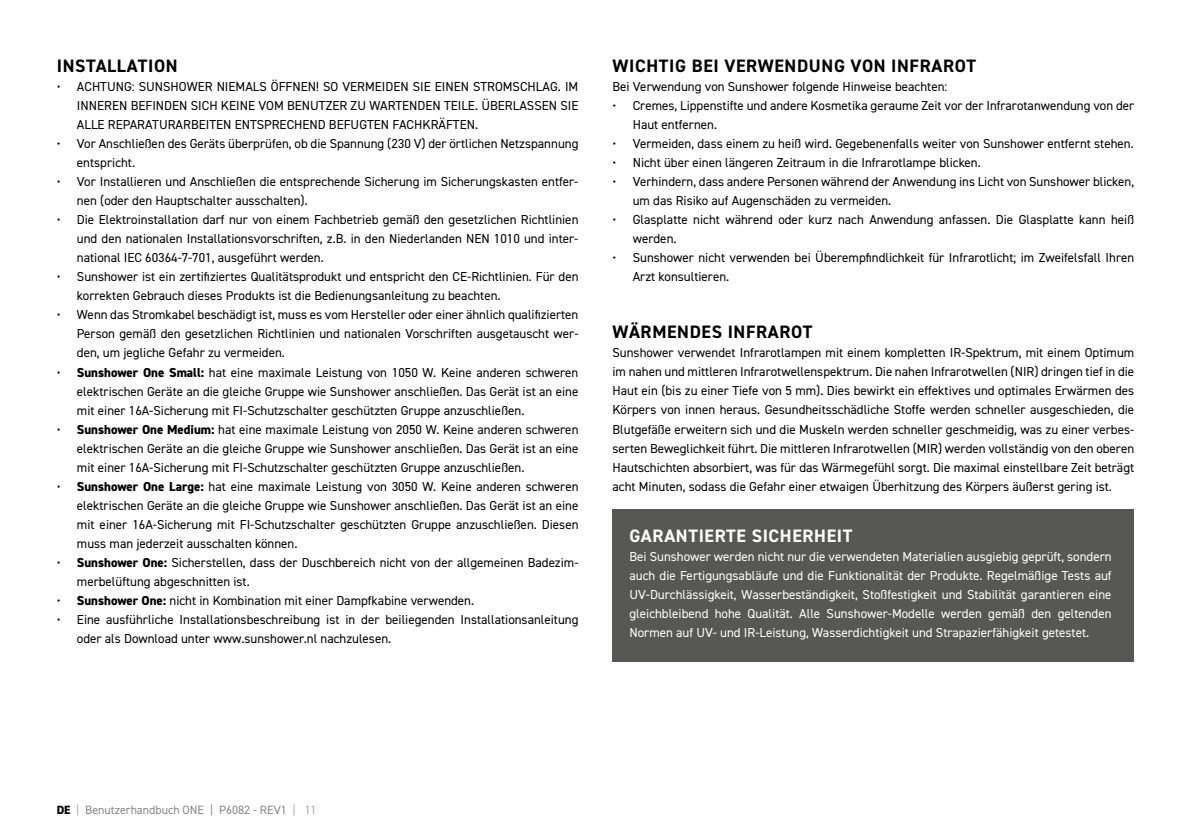
<style>
.page{position:relative;width:1191px;height:840px;background:#fff}
.page>*{position:absolute;margin:0;border:0;box-sizing:border-box;transform-origin:0 0}
.t1{font:700 18px "DIN2014";letter-spacing:.035em;color:#000}
.t2{font:700 18px "DIN2014";letter-spacing:.035em;color:#fff}
.t3{font:13px/19px "DIN2014";color:#000}
.t4{font:13px/19px "DIN2014";color:#fff;text-align:justify}
.t5{font:12px "DIN2014";color:#878787}
.s1{font-weight:800}
.s2{font-weight:800;color:#000}
.s3{font-weight:300}
</style>
<div class="page">
<div style="left:612px;top:509px;width:522px;height:152px;background:#575756"></div>
<h1 class="t1" style="left:57px;top:54px;width:122px">INSTALLATION</h1>
<p class="t3" style="left:77px;top:77px;width:503px;text-align:justify;text-indent:-20px">• ACHTUNG: SUNSHOWER NIEMALS ÖFFNEN! SO VERMEIDEN SIE EINEN STROMSCHLAG. IM INNEREN BEFINDEN SICH KEINE VOM BENUTZER ZU WARTENDEN TEILE. ÜBERLASSEN SIE ALLE REPARATURARBEITEN ENTSPRECHEND BEFUGTEN FACHKRÄFTEN.</p>
<p class="t3" style="left:77px;top:134px;width:503px;text-indent:-20px">• Vor Anschließen des Geräts überprüfen, ob die Spannung (230 V) der örtlichen Netzspannung entspricht.</p>
<p class="t3" style="left:77px;top:172px;width:503px;text-indent:-20px">• Vor Installieren und Anschließen die entsprechende Sicherung im Sicherungskasten entfer&shy;nen (oder den Hauptschalter ausschalten).</p>
<p class="t3" style="left:77px;top:210px;width:503px;text-align:justify;text-indent:-20px">• Die Elektroinstallation darf nur von einem Fachbetrieb gemäß den gesetzlichen Richtlinien und den nationalen Installationsvorschriften, z.B. in den Niederlanden NEN 1010 und inter&shy;national IEC 60364-7-701, ausgeführt werden.</p>
<p class="t3" style="left:77px;top:267px;width:503px;text-indent:-20px">• Sunshower ist ein zertifiziertes Qualitätsprodukt und entspricht den CE-Richtlinien. Für den korrekten Gebrauch dieses Produkts ist die Bedienungsanleitung zu beachten.</p>
<p class="t3" style="left:77px;top:305px;width:503px;text-align:justify;text-indent:-20px">• Wenn das Stromkabel beschädigt ist, muss es vom Hersteller oder einer ähnlich qualifizierten Person gemäß den gesetzlichen Richtlinien und nationalen Vorschriften ausgetauscht wer&shy;den, um jegliche Gefahr zu vermeiden.</p>
<p class="t3" style="left:77px;top:362px;width:503px;text-align:justify;text-indent:-20px">• <span class="s1">Sunshower One Small:</span> hat eine maximale Leistung von 1050 W. Keine anderen schweren elektrischen Geräte an die gleiche Gruppe wie Sunshower anschließen. Das Gerät ist an eine mit einer 16A-Sicherung mit FI-Schutzschalter geschützten Gruppe anzuschließen.</p>
<p class="t3" style="left:77px;top:419px;width:503px;text-align:justify;text-indent:-20px">• <span class="s1">Sunshower One Medium:</span> hat eine maximale Leistung von 2050 W. Keine anderen schweren elektrischen Geräte an die gleiche Gruppe wie Sunshower anschließen. Das Gerät ist an eine mit einer 16A-Sicherung mit FI-Schutzschalter geschützten Gruppe anzuschließen.</p>
<p class="t3" style="left:77px;top:476px;width:503px;text-align:justify;text-indent:-20px">• <span class="s1">Sunshower One Large:</span> hat eine maximale Leistung von 3050 W. Keine anderen schweren elektrischen Geräte an die gleiche Gruppe wie Sunshower anschließen. Das Gerät ist an eine mit einer 16A-Sicherung mit FI-Schutzschalter geschützten Gruppe anzuschließen. Diesen muss man jederzeit ausschalten können.</p>
<p class="t3" style="left:77px;top:552px;width:503px;text-indent:-20px">• <span class="s1">Sunshower One:</span> Sicherstellen, dass der Duschbereich nicht von der allgemeinen Badezim&shy;merbelüftung abgeschnitten ist.</p>
<p class="t3" style="left:57px;top:590px;width:419px">• <span class="s1">Sunshower One:</span> nicht in Kombination mit einer Dampfkabine verwenden.</p>
<p class="t3" style="left:77px;top:609px;width:503px;text-indent:-20px">• Eine ausführliche Installationsbeschreibung ist in der beiliegenden Installationsanleitung oder als Download unter www.sunshower.nl nachzulesen.</p>
<h1 class="t1" style="left:612px;top:54px;width:365px">WICHTIG BEI VERWENDUNG VON INFRAROT</h1>
<p class="t3" style="left:612px;top:77px;width:336px">Bei Verwendung von Sunshower folgende Hinweise beachten:</p>
<p class="t3" style="left:633px;top:96px;width:503px;text-indent:-20px">• Cremes, Lippenstifte und andere Kosmetika geraume Zeit vor der Infrarotanwendung von der<br>Haut entfernen.</p>
<p class="t3" style="left:612px;top:134px;width:523px">• Vermeiden, dass einem zu heiß wird. Gegebenenfalls weiter von Sunshower entfernt stehen.</p>
<p class="t3" style="left:612px;top:153px;width:370px">• Nicht über einen längeren Zeitraum in die Infrarotlampe blicken.</p>
<p class="t3" style="left:633px;top:172px;width:503px;text-indent:-20px">• Verhindern, dass andere Personen während der Anwendung ins Licht von Sunshower blicken, um das Risiko auf Augenschäden zu vermeiden.</p>
<p class="t3" style="left:633px;top:210px;width:503px;text-indent:-20px">• Glasplatte nicht während oder kurz nach Anwendung anfassen. Die Glasplatte kann heiß werden.</p>
<p class="t3" style="left:633px;top:248px;width:503px;text-indent:-20px">• Sunshower nicht verwenden bei Überempfindlichkeit für Infrarotlicht; im Zweifelsfall Ihren<br>Arzt konsultieren.</p>
<h1 class="t1" style="left:612px;top:320px;width:201px">WÄRMENDES INFRAROT</h1>
<p class="t3" style="left:612px;top:343px;width:523px;text-align:justify">Sunshower verwendet Infrarotlampen mit einem kompletten IR-Spektrum, mit einem Optimum im nahen und mittleren Infrarotwellenspektrum. Die nahen Infrarotwellen (NIR) dringen tief in die Haut ein (bis zu einer Tiefe von 5 mm). Dies bewirkt ein effektives und optimales Erwärmen des Körpers von innen heraus. Gesundheitsschädliche Stoffe werden schneller ausgeschieden, die Blutgefäße erweitern sich und die Muskeln werden schneller geschmeidig, was zu einer verbes&shy;serten Beweglichkeit führt. Die mittleren Infrarotwellen (MIR) werden vollständig von den oberen Hautschichten absorbiert, was für das Wärmegefühl sorgt. Die maximal einstellbare Zeit beträgt acht Minuten, sodass die Gefahr einer etwaigen Überhitzung des Körpers äußerst gering ist.</p>
<h1 class="t2" style="left:629px;top:523px;width:224px">GARANTIERTE SICHERHEIT</h1>
<p class="t4" style="left:629px;top:546px;width:483px">Bei Sunshower werden nicht nur die verwendeten Materialien ausgiebig geprüft, sondern auch die Fertigungsabläufe und die Funktionalität der Produkte. Regelmäßige Tests auf UV-Durchlässigkeit, Wasserbeständigkeit, Stoßfestigkeit und Stabilität garantieren eine gleichbleibend hohe Qualität. Alle Sunshower-Modelle werden gemäß den geltenden Normen auf UV- und IR-Leistung, Wasserdichtigkeit und Strapazierfähigkeit getestet.</p>
<p class="t5" style="left:57px;top:801px;width:261px"><span class="s2">DE</span> <span class="s3">|</span> Benutzerhandbuch ONE | P6082 - REV1 <span class="s3">| 11</span></p>
</div>
